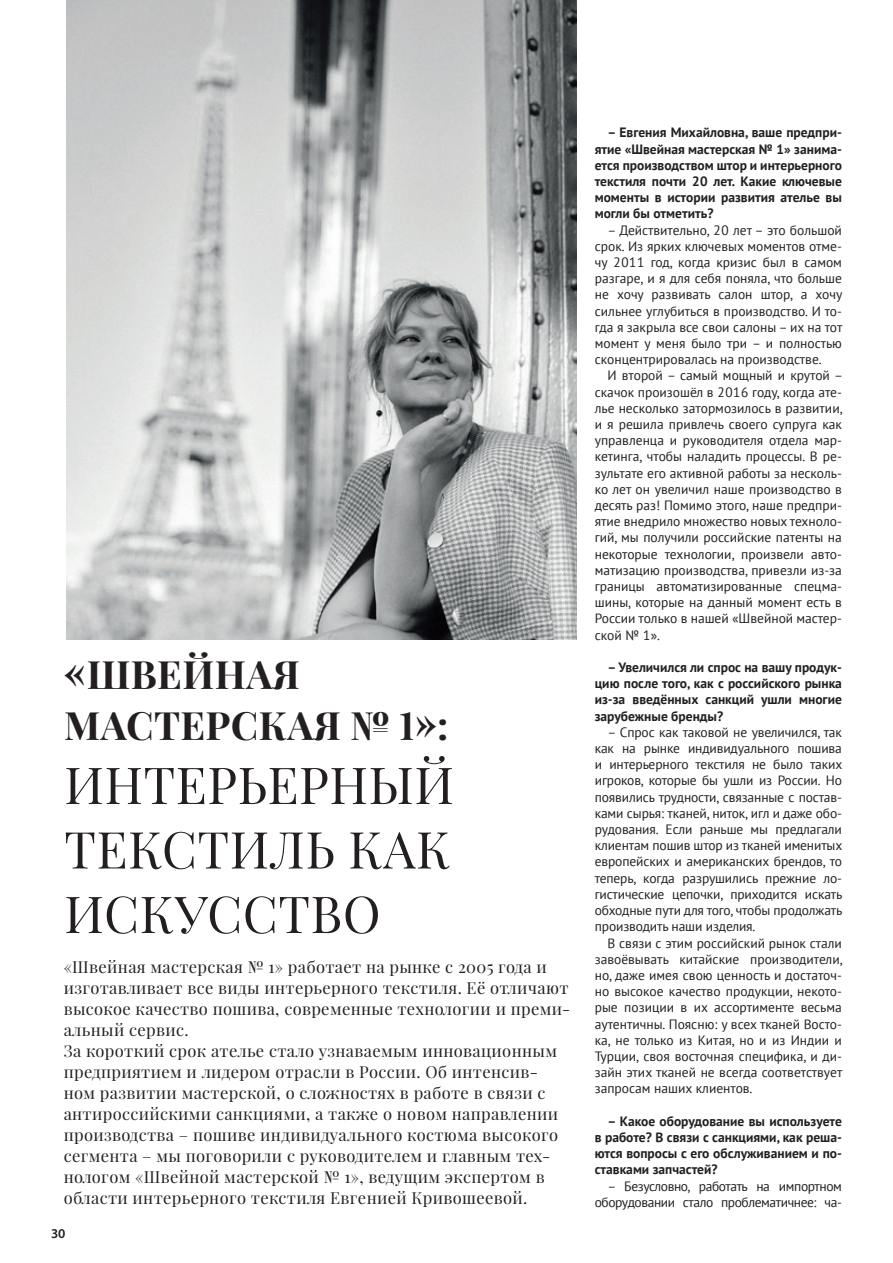
<style>
.page{position:relative;width:893px;height:1263px;background:#fff}
.page>*{position:absolute;margin:0;border:0;box-sizing:border-box;transform-origin:0 0}
.t1{font:51px/64.5px "Playfair Display";letter-spacing:.01em;color:#231f20;text-align:justify}
.t2{font:700 39px/51px "Playfair Display";letter-spacing:.01em;color:#231f20}
.t3{font:16.5px/21px "Playfair Display";letter-spacing:.02em;color:#231f20}
.t4{font:13.5px/16.2px "PT Sans";letter-spacing:-.01em;color:#231f20;text-align:justify}
.t5{font:700 13.5px/16.2px "PT Sans";color:#231f20;text-align:justify}
.t6{font:13.5px/16.2px "PT Sans";letter-spacing:-.03em;color:#231f20;text-align:right}
.t7{font:600 13.5px "Myriad Pro";color:#231f20}
</style>
<div class="page">
<img style="left:66px;top:0;width:510px;height:640px">
<p class="t2" style="left:64px;top:648px;width:386px">«ШВЕЙНАЯ<br>МАСТЕРСКАЯ № 1»:</p>
<p class="t1" style="left:64px;top:752px;width:391px">ИНТЕРЬЕРНЫЙ ТЕКСТИЛЬ КАК ИСКУССТВО</p>
<p class="t3" style="left:64px;top:956px;width:508px">«Швейная мастерская № 1» работает на рынке с 2005 года и изготавливает все виды интерьерного текстиля. Её отличают высокое качество пошива, современные технологии и преми&shy;альный сервис.</p>
<p class="t3" style="left:64px;top:1040px;width:496px">За короткий срок ателье стало узнаваемым инновационным предприятием и лидером отрасли в России. Об интенсив&shy;ном развитии мастерской, о сложностях в работе в связи с антироссийскими санкциями, а также о новом направлении производства – пошиве индивидуального костюма высокого сегмента – мы поговорили с руководителем и главным тех&shy;нологом «Швейной мастерской № 1», ведущим экспертом в области интерьерного текстиля Евгенией Кривошеевой.</p>
<p class="t7" style="left:51px;top:1224px;width:16px">30</p>
<p class="t5" style="left:595px;top:124px;width:249px;text-indent:13px">– Евгения Михайловна, ваше предпри&shy;ятие «Швейная мастерская № 1» занима&shy;ется производством штор и интерьерного текстиля почти 20 лет. Какие ключевые моменты в истории развития ателье вы могли бы отметить?</p>
<p class="t4" style="left:595px;top:221px;width:249px;text-indent:13px">– Действительно, 20 лет – это большой срок. Из ярких ключевых моментов отме&shy;чу 2011 год, когда кризис был в самом разгаре, и я для себя поняла, что больше не хочу развивать салон штор, а хочу сильнее углубиться в производство. И то&shy;гда я закрыла все свои салоны – их на тот момент у меня было три – и полностью сконцентрировалась на производстве.</p>
<p class="t4" style="left:595px;top:367px;width:250px;text-indent:13px">И второй – самый мощный и крутой – скачок произошёл в 2016 году, когда ате&shy;лье несколько затормозилось в развитии, и я решила привлечь своего супруга как управленца и руководителя отдела мар&shy;кетинга, чтобы наладить процессы. В ре&shy;зультате его активной работы за несколь&shy;ко лет он увеличил наше производство в десять раз! Помимо этого, наше предпри&shy;ятие внедрило множество новых техноло&shy;гий, мы получили российские патенты на некоторые технологии, произвели авто&shy;матизацию производства, привезли из-за границы автоматизированные спецма&shy;шины, которые на данный момент есть в России только в нашей «Швейной мастер&shy;ской № 1».</p>
<p class="t5" style="left:595px;top:659px;width:249px;text-indent:13px">– Увеличился ли спрос на вашу продук&shy;цию после того, как с российского рынка из-за введённых санкций ушли многие зарубежные бренды?</p>
<p class="t4" style="left:595px;top:724px;width:249px;text-indent:13px">– Спрос как таковой не увеличился, так как на рынке индивидуального пошива и интерьерного текстиля не было таких игроков, которые бы ушли из России. Но появились трудности, связанные с постав&shy;ками сырья: тканей, ниток, игл и даже обо&shy;рудования. Если раньше мы предлагали клиентам пошив штор из тканей именитых европейских и американских брендов, то теперь, когда разрушились прежние ло&shy;гистические цепочки, приходится искать обходные пути для того, чтобы продолжать производить наши изделия.</p>
<p class="t4" style="left:595px;top:934px;width:249px;text-indent:13px">В связи с этим российский рынок стали завоёвывать китайские производители, но, даже имея свою ценность и достаточ&shy;но высокое качество продукции, некото&shy;рые позиции в их ассортименте весьма аутентичны. Поясню: у всех тканей Восто&shy;ка, не только из Китая, но и из Индии и Турции, своя восточная специфика, и ди&shy;зайн этих тканей не всегда соответствует запросам наших клиентов.</p>
<p class="t5" style="left:595px;top:1112px;width:249px;text-indent:13px">– Какое оборудование вы используете в работе? В связи с санкциями, как реша&shy;ются вопросы с его обслуживанием и по&shy;ставками запчастей?</p>
<p class="t6" style="left:595px;top:1177px;width:249px">– Безусловно, работать на импортном оборудовании стало проблематичнее: ча-</p>
</div>
